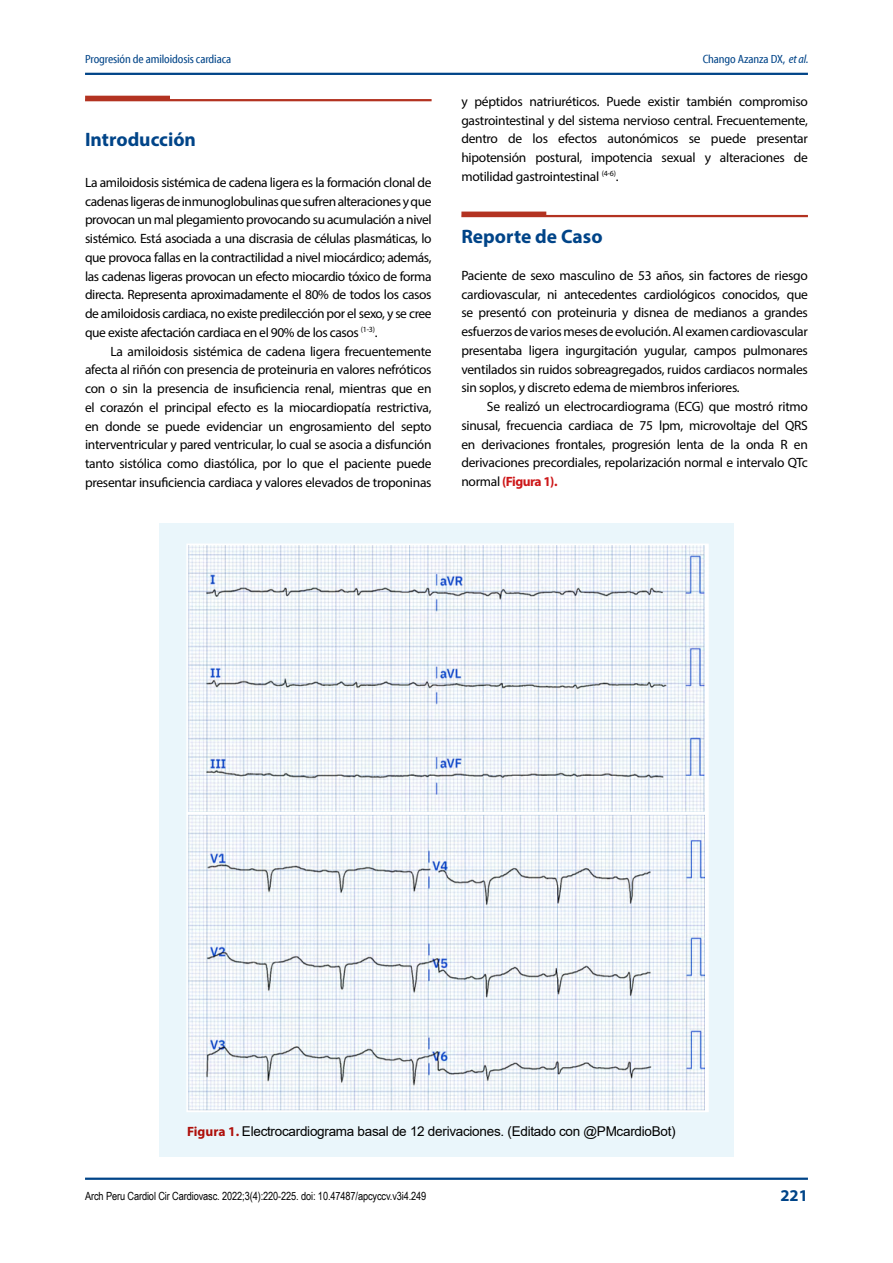
<style>
.page{position:relative;width:893px;height:1263px;background:#fff}
.page>*{position:absolute;margin:0;border:0;box-sizing:border-box;transform-origin:0 0}
.t1{font:700 19.5px "Myriad Pro";color:#048}
.t2{font:700 16.5px "Myriad Pro";color:#048}
.t3{font:13.5px/18.8px "Myriad Pro";letter-spacing:-.02em;color:#000;text-align:justify}
.t4{font:13.5px "Arial";letter-spacing:-.02em;color:#000}
.t5{font:12px "Myriad Cn Web";letter-spacing:-.01em;color:#048}
.t6{font:11.25px "Arial Narrow";letter-spacing:-.01em;color:#000}
.s1{font-family:"Myriad Cn It Web"}
.s2{font-weight:700;color:#cd1719}
.s3{font-family:"Myriad Pro";font-weight:700;color:#ae0f0a}
</style>
<div class="page">
<hr style="left:85px;top:73px;width:723px;height:2px;background:#048">
<hr style="left:85px;top:1177px;width:723px;height:3px;background:#048">
<svg style="left:85px;top:96px;width:347px;height:5px"></svg>
<svg style="left:461px;top:212px;width:347px;height:5px"></svg>
<div style="left:159px;top:523px;width:574px;height:634px;background:#eaf6fb"></div>
<img style="left:189px;top:547px;width:516px;height:562px">
<div style="left:186px;top:544px;width:523px;height:568px;border:2px solid #fff"></div>
<hr style="left:187px;top:812px;width:521px;height:3px;background:#fff">
<p class="t5" style="left:85px;top:53px;width:148px">Progresión de amiloidosis cardiaca</p>
<p class="t5" style="left:703px;top:53px;width:107px">Chango Azanza DX, <span class="s1">et al.</span></p>
<h1 class="t1" style="left:85px;top:126px;width:113px">Introducción</h1>
<p class="t3" style="left:85px;top:173px;width:348px">La amiloidosis sistémica de cadena ligera es la formación clonal de cadenas ligeras de inmunoglobulinas que sufren alteraciones y que provocan un mal plegamiento provocando su acumulación a nivel sistémico. Está asociada a una discrasia de células plasmáticas, lo que provoca fallas en la contractilidad a nivel miocárdico; además, las cadenas ligeras provocan un efecto miocardio tóxico de forma directa. Representa aproximadamente el 80% de todos los casos de amiloidosis cardiaca, no existe predilección por el sexo, y se cree que existe afectación cardiaca en el 90% de los casos <sup>(1-3)</sup>.</p>
<p class="t3" style="left:85px;top:341px;width:348px;text-indent:26px">La amiloidosis sistémica de cadena ligera frecuentemente afecta al riñón con presencia de proteinuria en valores nefróticos con o sin la presencia de insuficiencia renal, mientras que en el corazón el principal efecto es la miocardiopatía restrictiva, en donde se puede evidenciar un engrosamiento del septo interventricular y pared ventricular, lo cual se asocia a disfunción tanto sistólica como diastólica, por lo que el paciente puede presentar insuficiencia cardiaca y valores elevados de troponinas</p>
<p class="t3" style="left:461px;top:92px;width:348px">y péptidos natriuréticos. Puede existir también compromiso gastrointestinal y del sistema nervioso central. Frecuentemente, dentro de los efectos autonómicos se puede presentar hipotensión postural, impotencia sexual y alteraciones de motilidad gastrointestinal <sup>(4-6)</sup>.</p>
<h1 class="t1" style="left:461px;top:224px;width:143px">Reporte de Caso</h1>
<p class="t3" style="left:461px;top:266px;width:348px">Paciente de sexo masculino de 53 años, sin factores de riesgo cardiovascular, ni antecedentes cardiológicos conocidos, que se presentó con proteinuria y disnea de medianos a grandes esfuerzos de varios meses de evolución. Al examen cardiovascular presentaba ligera ingurgitación yugular, campos pulmonares ventilados sin ruidos sobreagregados, ruidos cardiacos normales sin soplos, y discreto edema de miembros inferiores.</p>
<p class="t3" style="left:461px;top:397px;width:348px;text-indent:26px">Se realizó un electrocardiograma (ECG) que mostró ritmo sinusal, frecuencia cardiaca de 75 lpm, microvoltaje del QRS en derivaciones frontales, progresión lenta de la onda R en derivaciones precordiales, repolarización normal e intervalo QTc normal <span class="s2">(Figura 1).</span></p>
<p class="t4" style="left:187px;top:1122px;width:490px"><span class="s3">Figura 1.</span> Electrocardiograma basal de 12 derivaciones. (Editado con @PMcardioBot)</p>
<p class="t6" style="left:85px;top:1188px;width:343px">Arch Peru Cardiol Cir Cardiovasc. 2022;3(4):220-225. doi: 10.47487/apcyccv.v3i4.249</p>
<p class="t2" style="left:780px;top:1184px;width:29px">221</p>
</div>
